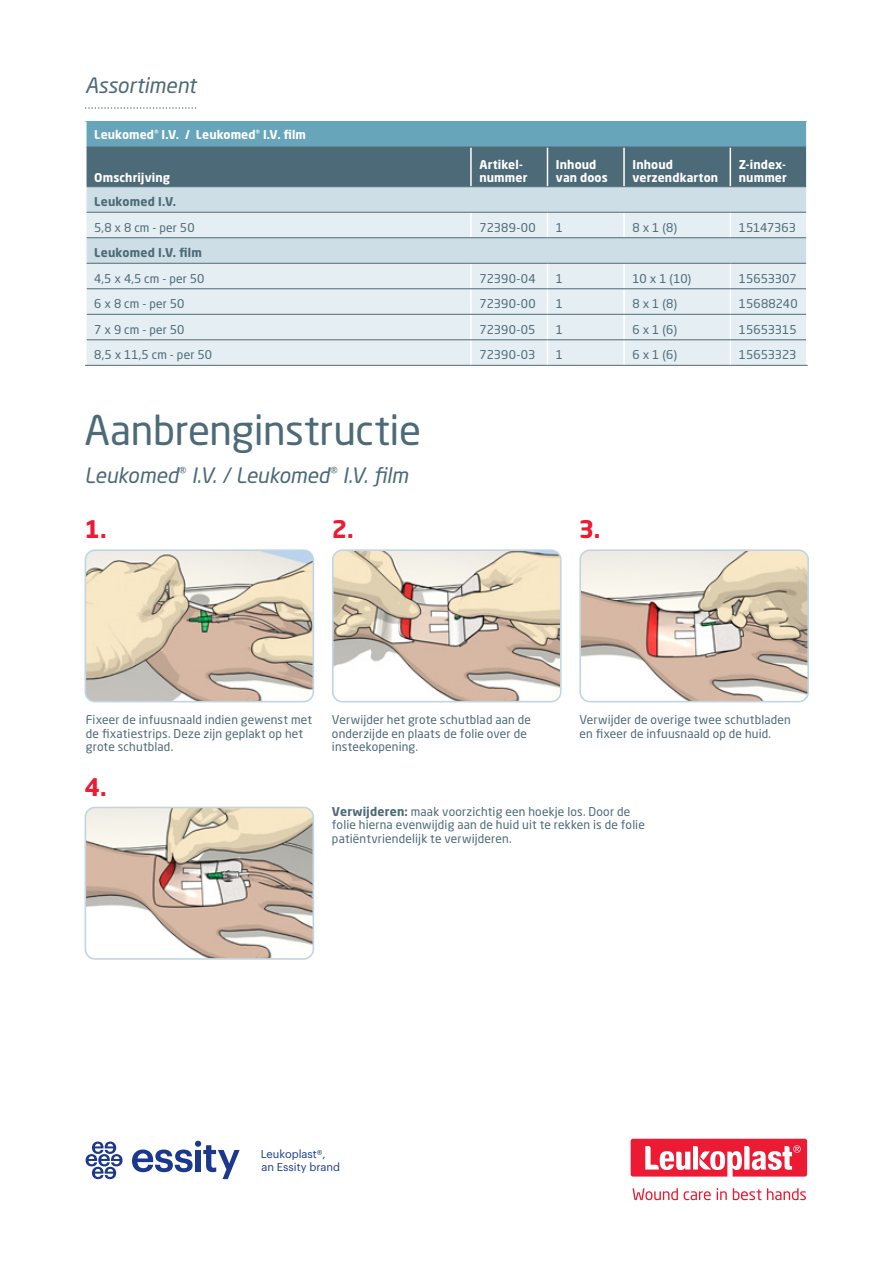
<style>
.page{position:relative;width:893px;height:1263px;background:#fff}
.page>*{position:absolute;margin:0;border:0;box-sizing:border-box;transform-origin:0 0}
.t1{font:40.5px "Neo Sans W1 G";letter-spacing:-.01em;color:#4d6a78}
.t2{font:700 24px "Neo Sans W1 G";color:#ed1a33}
.tagline___onderkop{font:italic 21px "Neo Sans W1 G";letter-spacing:-.005em;color:#4d6a78}
.tussenkop{font:italic 21px "Neo Sans W1 G";letter-spacing:-.005em;color:#4d6a78}
.fotobijschrift___foo{font:12px/13.5px "Neo Sans W1 G";letter-spacing:.01em;color:#4d6a78}
.tabel_-_body{font:12px "Neo Sans W1 G";letter-spacing:.01em;color:#4d6a78}
.tabel_-_kop{font:700 12px "Neo Sans W1 G";letter-spacing:.005em;color:#fff}
.tabel_-_verdeling{font:700 12px "Neo Sans W1 G";letter-spacing:.02em;color:#4d6a78}
.t3{font:11.1px "Graphik";color:#1b388c}
.s1{font-weight:700}
</style>
<div class="page">
<svg style="left:629px;top:1137px;width:180px;height:41px"></svg>
<svg style="left:631px;top:1139px;width:176px;height:37px"></svg>
<svg style="left:633px;top:1188px;width:173px;height:12px"></svg>
<svg style="left:132px;top:1141px;width:108px;height:38px"></svg>
<svg style="left:86px;top:1141px;width:37px;height:38px"></svg>
<img style="left:85px;top:552px;width:228px;height:150px">
<div style="left:85px;top:549px;width:229px;height:153px;border:2px solid #c1d6e2;border-radius:10px"></div>
<img style="left:333px;top:552px;width:226px;height:150px">
<div style="left:332px;top:549px;width:230px;height:153px;border:2px solid #c1d6e2;border-radius:10px"></div>
<img style="left:582px;top:552px;width:226px;height:150px">
<div style="left:579px;top:549px;width:230px;height:153px;border:2px solid #c1d6e2;border-radius:10px"></div>
<img style="left:85px;top:807px;width:228px;height:152px">
<div style="left:85px;top:807px;width:229px;height:153px;border:2px solid #c1d6e2;border-radius:10px"></div>
<svg style="left:85px;top:107px;width:111px;height:2px"></svg>
<div style="left:86px;top:122px;width:721px;height:25px;background:#67a5ba"></div>
<div style="left:87px;top:148px;width:719px;height:38px;background:#4d6a78"></div>
<svg style="left:87px;top:187px;width:719px;height:25px;background:#cadbe3"></svg>
<svg style="left:87px;top:213px;width:719px;height:152px;background:#dfeaee"></svg>
<hr style="left:470px;top:147px;width:2px;height:39px;background:#fff">
<hr style="left:547px;top:147px;width:1px;height:39px;background:#fff">
<hr style="left:623px;top:147px;width:2px;height:39px;background:#fff">
<hr style="left:730px;top:147px;width:1px;height:39px;background:#fff">
<hr style="left:470px;top:213px;width:2px;height:24px;background:#fff">
<svg style="left:547px;top:213px;width:1px;height:24px"></svg>
<hr style="left:623px;top:213px;width:2px;height:24px;background:#fff">
<svg style="left:730px;top:213px;width:1px;height:24px"></svg>
<hr style="left:470px;top:264px;width:2px;height:24px;background:#fff">
<hr style="left:623px;top:264px;width:2px;height:24px;background:#fff">
<hr style="left:470px;top:289px;width:2px;height:25px;background:#fff">
<hr style="left:623px;top:289px;width:2px;height:25px;background:#fff">
<hr style="left:470px;top:315px;width:2px;height:24px;background:#fff">
<hr style="left:623px;top:315px;width:2px;height:24px;background:#fff">
<hr style="left:470px;top:340px;width:2px;height:25px;background:#fff">
<svg style="left:547px;top:264px;width:1px;height:101px"></svg>
<hr style="left:623px;top:340px;width:2px;height:25px;background:#fff">
<svg style="left:730px;top:264px;width:1px;height:101px"></svg>
<hr style="left:87px;top:288px;width:384px;height:1px;background:#4d6a78">
<hr style="left:471px;top:288px;width:76px;height:1px;background:#4d6a78">
<hr style="left:547px;top:288px;width:77px;height:1px;background:#4d6a78">
<hr style="left:624px;top:288px;width:106px;height:1px;background:#4d6a78">
<hr style="left:730px;top:288px;width:76px;height:1px;background:#4d6a78">
<hr style="left:87px;top:314px;width:384px;height:1px;background:#4d6a78">
<hr style="left:471px;top:314px;width:76px;height:1px;background:#4d6a78">
<hr style="left:547px;top:314px;width:77px;height:1px;background:#4d6a78">
<hr style="left:624px;top:314px;width:106px;height:1px;background:#4d6a78">
<hr style="left:730px;top:314px;width:76px;height:1px;background:#4d6a78">
<hr style="left:87px;top:339px;width:384px;height:1px;background:#4d6a78">
<hr style="left:471px;top:339px;width:76px;height:1px;background:#4d6a78">
<hr style="left:547px;top:339px;width:77px;height:1px;background:#4d6a78">
<hr style="left:624px;top:339px;width:106px;height:1px;background:#4d6a78">
<hr style="left:730px;top:339px;width:76px;height:1px;background:#4d6a78">
<hr style="left:85px;top:365px;width:386px;height:1px;background:#4d6a78">
<hr style="left:471px;top:365px;width:76px;height:1px;background:#4d6a78">
<hr style="left:547px;top:365px;width:77px;height:1px;background:#4d6a78">
<hr style="left:624px;top:365px;width:106px;height:1px;background:#4d6a78">
<hr style="left:730px;top:365px;width:78px;height:1px;background:#4d6a78">
<hr style="left:85px;top:122px;width:2px;height:25px;background:#fff">
<hr style="left:806px;top:122px;width:2px;height:25px;background:#fff">
<hr style="left:87px;top:147px;width:384px;height:1px;background:#4d6a78">
<hr style="left:471px;top:147px;width:76px;height:1px;background:#4d6a78">
<hr style="left:547px;top:147px;width:77px;height:1px;background:#4d6a78">
<hr style="left:624px;top:147px;width:106px;height:1px;background:#4d6a78">
<hr style="left:730px;top:147px;width:76px;height:1px;background:#4d6a78">
<hr style="left:87px;top:186px;width:384px;height:1px;background:#4d6a78">
<hr style="left:471px;top:186px;width:76px;height:1px;background:#4d6a78">
<hr style="left:547px;top:186px;width:77px;height:1px;background:#4d6a78">
<hr style="left:624px;top:186px;width:106px;height:1px;background:#4d6a78">
<hr style="left:730px;top:186px;width:76px;height:1px;background:#4d6a78">
<hr style="left:87px;top:212px;width:384px;height:1px;background:#4d6a78">
<hr style="left:471px;top:212px;width:76px;height:1px;background:#4d6a78">
<hr style="left:547px;top:212px;width:77px;height:1px;background:#4d6a78">
<hr style="left:624px;top:212px;width:106px;height:1px;background:#4d6a78">
<hr style="left:730px;top:212px;width:76px;height:1px;background:#4d6a78">
<hr style="left:87px;top:237px;width:384px;height:1px;background:#4d6a78">
<hr style="left:471px;top:237px;width:76px;height:1px;background:#4d6a78">
<hr style="left:547px;top:237px;width:77px;height:1px;background:#4d6a78">
<hr style="left:624px;top:237px;width:106px;height:1px;background:#4d6a78">
<hr style="left:730px;top:237px;width:76px;height:1px;background:#4d6a78">
<hr style="left:87px;top:263px;width:384px;height:1px;background:#4d6a78">
<hr style="left:471px;top:263px;width:76px;height:1px;background:#4d6a78">
<hr style="left:547px;top:263px;width:77px;height:1px;background:#4d6a78">
<hr style="left:624px;top:263px;width:106px;height:1px;background:#4d6a78">
<hr style="left:730px;top:263px;width:76px;height:1px;background:#4d6a78">
<p class="tussenkop" style="left:85px;top:72px;width:113px">Assortiment</p>
<p class="tabel_-_kop" style="left:94px;top:127px;width:213px">Leukomed<sup>®</sup> I.V. / Leukomed<sup>®</sup> I.V. film</p>
<p class="tabel_-_kop" style="left:94px;top:170px;width:77px">Omschrijving</p>
<p class="tabel_-_kop" style="left:479px;top:157px;width:45px">Artikel-</p>
<p class="tabel_-_kop" style="left:479px;top:170px;width:49px">nummer</p>
<p class="tabel_-_kop" style="left:556px;top:157px;width:42px">Inhoud</p>
<p class="tabel_-_kop" style="left:556px;top:170px;width:53px">van doos</p>
<p class="tabel_-_kop" style="left:632px;top:157px;width:42px">Inhoud</p>
<p class="tabel_-_kop" style="left:632px;top:170px;width:87px">verzendkarton</p>
<p class="tabel_-_kop" style="left:739px;top:157px;width:49px">Z-index-</p>
<p class="tabel_-_kop" style="left:739px;top:170px;width:49px">nummer</p>
<p class="tabel_-_verdeling" style="left:94px;top:194px;width:83px">Leukomed I.V.</p>
<p class="tabel_-_body" style="left:94px;top:220px;width:102px">5,8 x 8 cm - per 50</p>
<p class="tabel_-_body" style="left:479px;top:220px;width:58px">72389-00</p>
<p class="tabel_-_body" style="left:556px;top:220px;width:9px">1</p>
<p class="tabel_-_body" style="left:632px;top:220px;width:46px">8 x 1 (8)</p>
<p class="tabel_-_body" style="left:739px;top:220px;width:59px">15147363</p>
<p class="tabel_-_verdeling" style="left:94px;top:245px;width:109px">Leukomed I.V. film</p>
<p class="tabel_-_body" style="left:94px;top:271px;width:112px">4,5 x 4,5 cm - per 50</p>
<p class="tabel_-_body" style="left:479px;top:271px;width:58px">72390-04</p>
<p class="tabel_-_body" style="left:556px;top:271px;width:9px">1</p>
<p class="tabel_-_body" style="left:632px;top:271px;width:60px">10 x 1 (10)</p>
<p class="tabel_-_body" style="left:739px;top:271px;width:59px">15653307</p>
<p class="tabel_-_body" style="left:94px;top:296px;width:92px">6 x 8 cm - per 50</p>
<p class="tabel_-_body" style="left:479px;top:296px;width:58px">72390-00</p>
<p class="tabel_-_body" style="left:556px;top:296px;width:9px">1</p>
<p class="tabel_-_body" style="left:632px;top:296px;width:46px">8 x 1 (8)</p>
<p class="tabel_-_body" style="left:739px;top:296px;width:60px">15688240</p>
<p class="tabel_-_body" style="left:94px;top:322px;width:92px">7 x 9 cm - per 50</p>
<p class="tabel_-_body" style="left:479px;top:322px;width:57px">72390-05</p>
<p class="tabel_-_body" style="left:556px;top:322px;width:9px">1</p>
<p class="tabel_-_body" style="left:632px;top:322px;width:46px">6 x 1 (6)</p>
<p class="tabel_-_body" style="left:739px;top:322px;width:59px">15653315</p>
<p class="tabel_-_body" style="left:94px;top:347px;width:119px">8,5 x 11,5 cm - per 50</p>
<p class="tabel_-_body" style="left:479px;top:347px;width:57px">72390-03</p>
<p class="tabel_-_body" style="left:556px;top:347px;width:9px">1</p>
<p class="tabel_-_body" style="left:632px;top:347px;width:46px">6 x 1 (6)</p>
<p class="tabel_-_body" style="left:739px;top:347px;width:59px">15653323</p>
<p class="t1" style="left:85px;top:405px;width:338px">Aanbrenginstructie</p>
<p class="tagline___onderkop" style="left:85px;top:463px;width:325px">Leukomed<sup>®</sup> I.V. / Leukomed<sup>®</sup> I.V. film</p>
<p class="t2" style="left:85px;top:514px;width:24px">1.</p>
<p class="t2" style="left:332px;top:514px;width:23px">2.</p>
<p class="t2" style="left:579px;top:514px;width:23px">3.</p>
<p class="fotobijschrift___foo" style="left:86px;top:713px;width:228px">Fixeer de infuusnaald indien gewenst met de fixatiestrips. Deze zijn geplakt op het grote schutblad.</p>
<p class="fotobijschrift___foo" style="left:332px;top:713px;width:201px">Verwijder het grote schutblad aan de onderzijde en plaats de folie over de insteekopening.</p>
<p class="fotobijschrift___foo" style="left:579px;top:713px;width:213px">Verwijder de overige twee schutbladen en fixeer de infuusnaald op de huid.</p>
<p class="t2" style="left:85px;top:772px;width:24px">4.</p>
<p class="fotobijschrift___foo" style="left:332px;top:804px;width:314px"><span class="s1">Verwijderen:</span> maak voorzichtig een hoekje los. Door de folie hierna evenwijdig aan de huid uit te rekken is de folie patiëntvriendelijk te verwijderen.</p>
<p class="t3" style="left:261px;top:1145px;width:66px">Leukoplast®,</p>
<p class="t3" style="left:261px;top:1159px;width:80px">an Essity brand</p>
</div>
